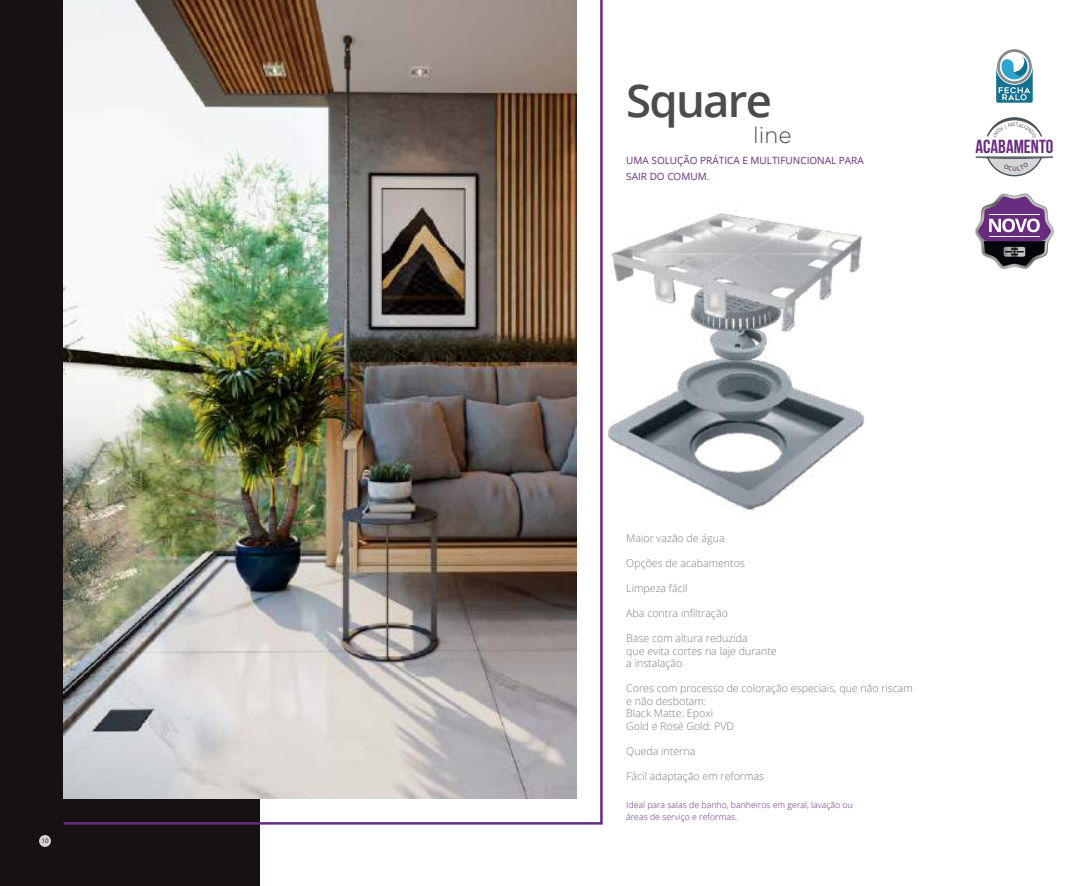
<style>
.page{position:relative;width:1081px;height:886px;background:#fff}
.page>*{position:absolute;margin:0;border:0;box-sizing:border-box;transform-origin:0 0}
.t1{font:600 45.38px "Open Sans";letter-spacing:-.04em;color:#4e4b4c}
.t2{font:300 22.5px "Gotham";color:#4e4b4c}
.t3{font:700 19px "Bebas Neue";color:#682c7e}
.t4{font:300 10.62px/12.5px "Open Sans";color:#7d7c7e}
.t5{font:10px/15.5px "Open Sans";color:#682c7e}
.t6{font:300 8.75px/12.5px "Open Sans";color:#682c7e}
.t7{font:6.88px "Myriad Pro";color:#241f1f}
</style>
<div class="page">
<img style="left:607px;top:210px;width:258px;height:308px">
<div style="left:0;top:0;width:259px;height:886px;background:#171113"></div>
<svg style="left:63px;top:0;width:540px;height:826px"></svg>
<img style="left:64px;top:0;width:512px;height:798px">
<svg style="left:996px;top:49px;width:36px;height:54px"></svg>
<svg style="left:975px;top:193px;width:79px;height:77px"></svg>
<hr style="left:989px;top:236px;width:50px;height:1px;background:#fff">
<hr style="left:989px;top:214px;width:50px;height:1px;background:#fff">
<div style="left:39px;top:835px;width:12px;height:12px;background:#d5d4d5;border-radius:50%"></div>
<svg style="left:987px;top:117px;width:55px;height:20px"></svg>
<svg style="left:976px;top:156px;width:77px;height:20px"></svg>
<p class="t7" style="left:41px;top:836px;width:9px">10</p>
<h1 class="t1" style="left:626px;top:69px;width:147px">Square</h1>
<h2 class="t2" style="left:753px;top:120px;width:40px">line</h2>
<p class="t5" style="left:626px;top:153px;width:239px">UMA SOLUÇÃO PRÁTICA E MULTIFUNCIONAL PARA<br>SAIR DO COMUM.</p>
<h3 class="t3" style="left:975px;top:136px;width:79px">ACABAMENTO</h3>
<p class="t4" style="left:626px;top:532px;width:100px">Maior vazão de água</p>
<p class="t4" style="left:626px;top:557px;width:120px">Opções de acabamentos</p>
<p class="t4" style="left:626px;top:582px;width:63px">Limpeza fácil</p>
<p class="t4" style="left:626px;top:607px;width:103px">Aba contra infiltração</p>
<p class="t4" style="left:626px;top:632px;width:152px">Base com altura reduzida<br>que evita cortes na laje durante a instalação</p>
<p class="t4" style="left:626px;top:682px;width:288px">Cores com processo de coloração especiais, que não riscam e não desbotam:<br>Black Matte: Epoxi<br>Gold e Rosé Gold: PVD</p>
<p class="t4" style="left:626px;top:744px;width:71px">Queda interna</p>
<p class="t4" style="left:626px;top:769px;width:139px">Fácil adaptação em reformas</p>
<p class="t6" style="left:626px;top:798px;width:228px">Ideal para salas de banho, banheiros em geral, lavação ou áreas de serviço e reformas.</p>
</div>
